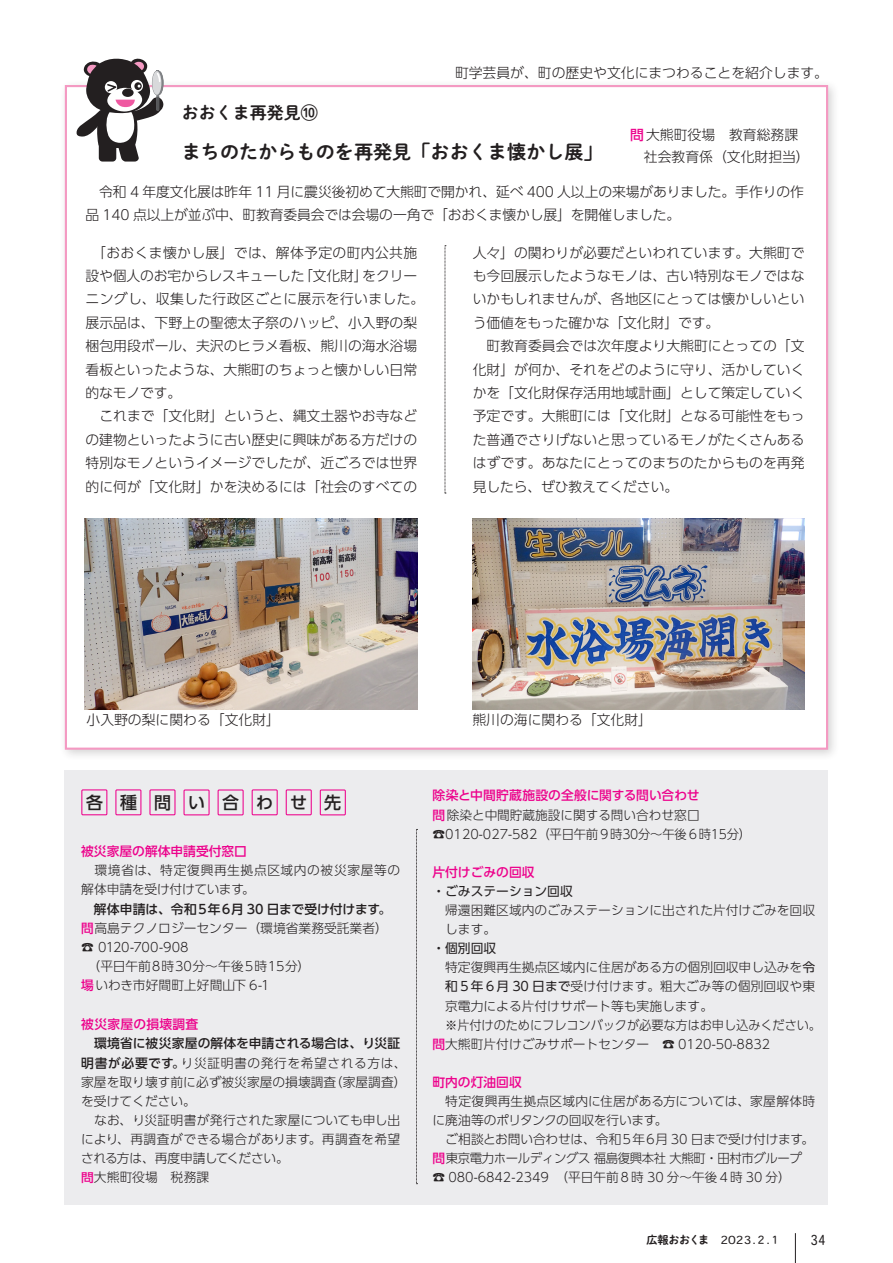
<style>
.page{position:relative;width:893px;height:1263px;background:#fff}
.page>*{position:absolute;margin:0;border:0;box-sizing:border-box;transform-origin:0 0}
.t1{font:19.2px "P Shuei NM Go Std N B";color:#231f20}
.t2{font:16.95px "P Shuei NM Go Std N B";color:#231f20}
.t3{font:500 16.95px "UD Shin Go Pro";letter-spacing:1em;color:#231f20}
.t4{font:300 13.8px/23.4px "UD Shin Go Pro";color:#231f20}
.t5{font:300 13.8px/23.4px "UD Shin Go Pro";letter-spacing:.025em;color:#231f20;text-align:right}
.t6{font:13.8px "Heisei Maru Go Std W4";color:#231f20;scale:.8 1}
.t7{font:300 12.75px/19.2px "UD Shin Go Pro";color:#231f20}
.t8{font:300 12.75px "UD Shin Go Pro";letter-spacing:-.03em;color:#231f20}
.t9{font:500 12.75px "UD Shin Go Pro";letter-spacing:.005em;color:#231f20}
.t10{font:300 12.75px "UD Shin Go Pro";letter-spacing:-.025em;color:#231f20}
.t11{font:300 12.75px "UD Shin Go Pro";color:#231f20;scale:.96 1}
.t12{font:500 12.75px "UD Shin Go Pro";color:#ed028c}
.t13{font:300 12.75px "UD Shin Go Pro";letter-spacing:.05em;color:#231f20}
.t14{font:300 12.75px "UD Shin Go Pro";letter-spacing:.045em;color:#231f20}
.t15{font:12.75px "UD Shin Go Pro";color:#231f20}
.t16{font:300 12.75px "UD Shin Go Pro";letter-spacing:-.02em;color:#231f20}
.t17{font:500 12.75px "UD Shin Go Pro";letter-spacing:.02em;color:#ed028c}
.t18{font:500 12.75px "UD Shin Go Pro";letter-spacing:.04em;color:#231f20}
.t19{font:11.1px "Heisei Maru Go Std W4";color:#231f20}
.t20{font:11.1px "P Shuei NM Go Std N B";letter-spacing:-.035em;color:#231f20}
.s1{font-weight:500;color:#ed028c}
.s2{font-weight:400}
.s3{font-weight:500;font-size:12.15px;color:#ed028c}
</style>
<div class="page">
<div style="left:65px;top:770px;width:763px;height:434px;background:#ececee"></div>
<svg style="left:416px;top:829px;width:1px;height:355px"></svg>
<div style="left:286px;top:789px;width:26px;height:26px;border:1px solid #ed028c"></div>
<div style="left:149px;top:789px;width:27px;height:26px;border:1px solid #ed028c"></div>
<div style="left:218px;top:789px;width:26px;height:26px;border:1px solid #ed028c"></div>
<div style="left:252px;top:789px;width:26px;height:26px;border:1px solid #ed028c"></div>
<div style="left:115px;top:789px;width:26px;height:26px;border:1px solid #ed028c"></div>
<div style="left:81px;top:789px;width:26px;height:26px;border:1px solid #ed028c"></div>
<div style="left:320px;top:789px;width:26px;height:26px;border:1px solid #ed028c"></div>
<div style="left:184px;top:789px;width:26px;height:26px;border:1px solid #ed028c"></div>
<div style="left:59px;top:79px;width:781px;height:683px;background:#231f20;opacity:.2"></div>
<svg style="left:64px;top:84px;width:765px;height:667px"></svg>
<div style="left:178px;top:137px;width:422px;height:34px;background:#fff"></div>
<div style="left:178px;top:135px;width:421px;height:33px;background:#fff"></div>
<svg style="left:77px;top:59px;width:87px;height:103px"></svg>
<svg style="left:445px;top:245px;width:1px;height:249px"></svg>
<div style="left:176px;top:98px;width:149px;height:32px;background:#fff"></div>
<div style="left:176px;top:97px;width:149px;height:31px;background:#fff"></div>
<img style="left:85px;top:518px;width:332px;height:192px">
<img style="left:473px;top:518px;width:331px;height:192px">
<hr style="left:795px;top:1233px;width:1px;height:30px;background:#231f20">
<p class="t2" style="left:182px;top:100px;width:138px">おおくま再発見10</p>
<p class="t4" style="left:455px;top:61px;width:375px">町学芸員が、町の歴史や文化にまつわることを紹介します。</p>
<p class="t4" style="left:630px;top:123px;width:181px;line-height:22.4px"><span class="s1">問</span>大熊町役場　教育総務課　社会教育係（文化財担当(</p>
<p class="t1" style="left:182px;top:137px;width:422px">まちのたからものを再発見「おおくま懐かし展「</p>
<p class="t4" style="left:86px;top:180px;width:720px">　令和 4 年度文化展は昨年 11 月に震災後初めて大熊町で開かれ、延べ 400 人以上の来場がありました。手作りの作品 140 点以上が並ぶ中、町教育委員会では会場の一角で「おおくま懐かし展」を開催しました。</p>
<p class="t5" style="left:86px;top:240px;width:333px">　「おおくま懐かし展」では、解体予定の町内公共施をクリー</p>
<p class="t4" style="left:299px;top:264px;width:70px">「文化財」</p>
<p class="t4" style="left:86px;top:264px;width:340px">設や個人のお宅からレスキューした<br>ニングし、収集した行政区ごとに展示を行いました。展示品は、下野上の聖徳太子祭のハッピ、小入野の梨梱包用段ボール、夫沢のヒラメ看板、熊川の海水浴場看板といったような、大熊町のちょっと懐かしい日常的なモノです。<br>　これまで「文化財」というと、縄文土器やお寺などの建物といったように古い歴史に興味がある方だけの特別なモノというイメージでしたが、近ごろでは世界的に何が「文化財」かを決めるには「社会のすべての</p>
<p class="t4" style="left:473px;top:240px;width:333px">人々」の関わりが必要だといわれています。大熊町でも今回展示したようなモノは、古い特別なモノではないかもしれませんが、各地区にとっては懐かしいという価値をもった確かな「文化財」です。<br>　町教育委員会では次年度より大熊町にとっての「文化財」が何か、それをどのように守り、活かしていくかを「文化財保存活用地域計画」として策定していく予定です。大熊町には「文化財」となる可能性をもった普通でさりげないと思っているモノがたくさんあるはずです。あなたにとってのまちのたからものを再発見したら、ぜひ教えてください。</p>
<p class="t4" style="left:87px;top:708px;width:195px">小入野の梨に関わる「文化財」</p>
<p class="t4" style="left:472px;top:708px;width:181px">熊川の海に関わる「文化財「</p>
<p class="t3" style="left:86px;top:789px;width:257px">各種問い合わせ先</p>
<p class="t12" style="left:81px;top:841px;width:167px">被災家屋の解体申請受付窓口</p>
<p class="t13" style="left:81px;top:860px;width:320px">　環境省は、特定復興再生拠点区域内の被災家屋等の</p>
<p class="t16" style="left:81px;top:879px;width:175px">解体申請を受け付けています。</p>
<p class="t9" style="left:94px;top:898px;width:299px">解体申請は、令和５年６月 30 日まで受け付けます。</p>
<p class="t7" style="left:81px;top:918px;width:308px"><span class="s1">問</span>高島テクノロジーセンター（環境省業務受託業者(</p>
<p class="t10" style="left:81px;top:937px;width:109px">☎ 0120-700-908</p>
<p class="t7" style="left:81px;top:956px;width:230px">　（平日午前８時30分～午後５時15分(</p>
<p class="t7" style="left:81px;top:975px;width:190px"><span class="s1">場</span>いわき市好間町上好間山下 6-1</p>
<p class="t17" style="left:81px;top:1014px;width:119px">被災家屋の損壊調査</p>
<p class="t9" style="left:94px;top:1033px;width:308px">環境省に被災家屋の解体を申請される場合は、り災証</p>
<p class="t14" style="left:181px;top:1052px;width:227px">り災証明書の発行を希望される方は、</p>
<p class="t18" style="left:81px;top:1052px;width:105px">明書が必要です。</p>
<p class="t7" style="left:432px;top:785px;width:320px"><span class="s1">除染と中間貯蔵施設の全般に関する問い合わせ<br>問</span>除染と中間貯蔵施設に関する問い合わせ窓口☎0120-027-582（平日午前９時30分～午後６時15分(</p>
<p class="t12" style="left:432px;top:861px;width:104px">片付けごみの回収</p>
<p class="t15" style="left:432px;top:880px;width:142px">・ごみステーション回収</p>
<p class="t7" style="left:445px;top:900px;width:371px">帰還困難区域内のごみステーションに出された片付けごみを回収</p>
<p class="t7" style="left:445px;top:919px;width:53px">します。</p>
<p class="t15" style="left:432px;top:938px;width:65px">・個別回収</p>
<p class="t7" style="left:445px;top:957px;width:371px">特定復興再生拠点区域内に住居がある方の個別回収申し込みを<span class="s2">令</span></p>
<p class="t7" style="left:445px;top:976px;width:371px"><span class="s2">和５年６月 30 日まで</span>受け付けます。粗大ごみ等の個別回収や東</p>
<p class="t7" style="left:445px;top:996px;width:269px">京電力による片付けサポート等も実施します。</p>
<p class="t11" style="left:445px;top:1014px;width:393px">※片付けのためにフレコンバックが必要な方はお申し込みください。</p>
<p class="t7" style="left:662px;top:1034px;width:110px">☎ 0120-50-8832</p>
<p class="t7" style="left:432px;top:1034px;width:218px"><span class="s1">問</span>大熊町片付けごみサポートセンター</p>
<p class="t7" style="left:81px;top:1072px;width:320px">家屋を取り壊す前に必ず被災家屋の損壊調査<br>を受けてください。<br>　なお、り災証明書が発行された家屋についても申し出により、再調査ができる場合があります。再調査を希望される方は、再度申請してください。<br><span class="s3">問</span>大熊町役場　税務課</p>
<p class="t7" style="left:330px;top:1072px;width:78px">（家屋調査(</p>
<p class="t12" style="left:432px;top:1071px;width:91px">町内の灯油回収</p>
<p class="t7" style="left:445px;top:1091px;width:371px">特定復興再生拠点区域内に住居がある方については、家屋解体時</p>
<p class="t8" style="left:432px;top:1110px;width:236px">に廃油等のポリタンクの回収を行います。</p>
<p class="t10" style="left:432px;top:1129px;width:383px">　ご相談とお問い合わせは、令和５年６月 30 日まで受け付けます。</p>
<p class="t8" style="left:432px;top:1148px;width:371px"><span class="s1">問</span>東京電力ホールディングス福島復興本社大熊町・田村市グループ</p>
<p class="t7" style="left:432px;top:1167px;width:360px">☎ 080-6842-2349　（平日午前８時 30 分～午後４時 30 分(</p>
<p class="t20" style="left:646px;top:1232px;width:64px">広報おおくま</p>
<p class="t19" style="left:721px;top:1232px;width:62px">2023.２.１</p>
<p class="t6" style="left:811px;top:1231px;width:20px">34</p>
</div>
